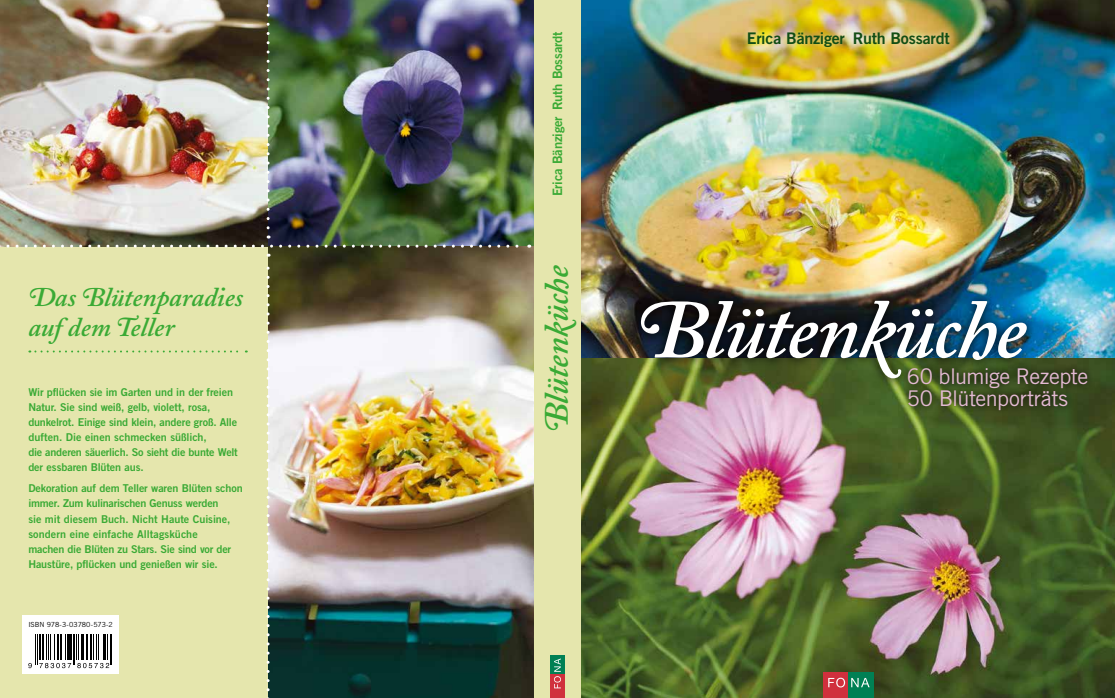
<style>
.page{position:relative;width:1115px;height:698px;background:#fff}
.page>*{position:absolute;margin:0;border:0;box-sizing:border-box;transform-origin:0 0}
.t1{font:italic 600 83.3px "Adobe Caslon";letter-spacing:-.03em;color:#fff}
.t2{font:italic 600 34px "Adobe Caslon";color:#3aaa35}
.t3{font:italic 600 27px/30px "Adobe Caslon";letter-spacing:-.005em;color:#3aaa35}
.t4{font:21.6px/22px "Trade Gothic";letter-spacing:-.02em;color:#e4bad3}
.t5{font:16px "Trade Gothic Bold Two";letter-spacing:-.015em;color:#124d14}
.t6{font:13px "Trade Gothic Bold Two";letter-spacing:-.015em;color:#3aaa35}
.t7{font:10.8px/15px "Trade Gothic Bold Two";letter-spacing:-.01em;color:#3aaa35}
.t8{font:7px "Trade Gothic";letter-spacing:-.01em;color:#000}
.s1{font-family:"Adobe Caslon Swash"}
.s2{font-family:"Adobe Caslon Alt"}
</style>
<div class="page">
<div style="left:0;top:0;width:1114px;height:697px;background:#e5e6ad"></div>
<img style="left:0;top:0;width:533px;height:246px">
<img style="left:268px;top:246px;width:265px;height:451px">
<img style="left:581px;top:357px;width:533px;height:340px">
<img style="left:581px;top:0;width:533px;height:357px">
<div style="left:847px;top:672px;width:26px;height:25px;background:#008054"></div>
<div style="left:822px;top:672px;width:25px;height:25px;background:#d0303d"></div>
<svg style="left:828px;top:677px;width:16px;height:10px"></svg>
<svg style="left:851px;top:677px;width:18px;height:10px"></svg>
<svg style="left:0;top:244px;width:529px;height:3px;background:#767c6d"></svg>
<svg style="left:29px;top:350px;width:218px;height:2px"></svg>
<div style="left:740px;top:24px;width:216px;height:31px;background:#fff;opacity:.75"></div>
<img style="left:630px;top:290px;width:406px;height:98px">
<svg style="left:900px;top:360px;width:194px;height:57px;background:#3a4d1d"></svg>
<div style="left:550px;top:655px;width:14px;height:19px;background:#008054"></div>
<div style="left:550px;top:674px;width:14px;height:23px;background:#d0303d"></div>
<svg style="left:554px;top:658px;width:7px;height:30px"></svg>
<svg style="left:266px;top:0;width:3px;height:228px"></svg>
<svg style="left:266px;top:253px;width:3px;height:445px"></svg>
<div style="left:22px;top:615px;width:97px;height:58px;background:#fff"></div>
<hr style="left:35px;top:633px;width:1px;height:30px;background:#000">
<hr style="left:37px;top:633px;width:1px;height:30px;background:#000">
<svg style="left:28px;top:663px;width:4px;height:5px"></svg>
<svg style="left:39px;top:634px;width:70px;height:34px"></svg>
<hr style="left:110px;top:633px;width:1px;height:30px;background:#000">
<hr style="left:111px;top:633px;width:1px;height:30px;background:#000">
<h3 class="t3" style="left:28px;top:283px;width:216px"><span class="s1">D</span>as <span class="s1">B</span>lütenparadies auf dem <span class="s1">T</span>eller</h3>
<p class="t7" style="left:28px;top:384px;width:211px">Wir pflücken sie im Garten und in der freien Natur. Sie sind weiß, gelb, violett, rosa, dunkelrot. Einige sind klein, andere groß. Alle duften. Die einen schmecken süßlich,<br>die anderen säuerlich. So sieht die bunte Welt der essbaren Blüten aus.</p>
<p class="t7" style="left:28px;top:480px;width:216px">Dekoration auf dem Teller waren Blüten schon immer. Zum kulinarischen Genuss werden<br>sie mit diesem Buch. Nicht Haute Cuisine, sondern eine einfache Alltagsküche<br>machen die Blüten zu Stars. Sie sind vor der Haustüre, pflücken und genießen wir sie.</p>
<p class="t8" style="left:28px;top:619px;width:86px">ISBN 978-3-03780-573-2</p>
<p class="t6" style="left:549px;top:196px;width:166px;rotate:-90deg">Erica Bänziger Ruth Bossardt</p>
<h2 class="t2" style="left:537px;top:432px;width:168px;rotate:-90deg"><span class="s1">B</span>lüten<span class="s2">k</span>üche</h2>
<h3 class="t5" style="left:746px;top:29px;width:204px">Erica Bänziger Ruth Bossardt</h3>
<h1 class="t1" style="left:636px;top:283px;width:391px"><span class="s1">B</span>lüten<span class="s2">k</span>üche</h1>
<h3 class="t4" style="left:906px;top:364px;width:183px">60 blumige Rezepte<br>50 Blütenporträts</h3>
</div>
